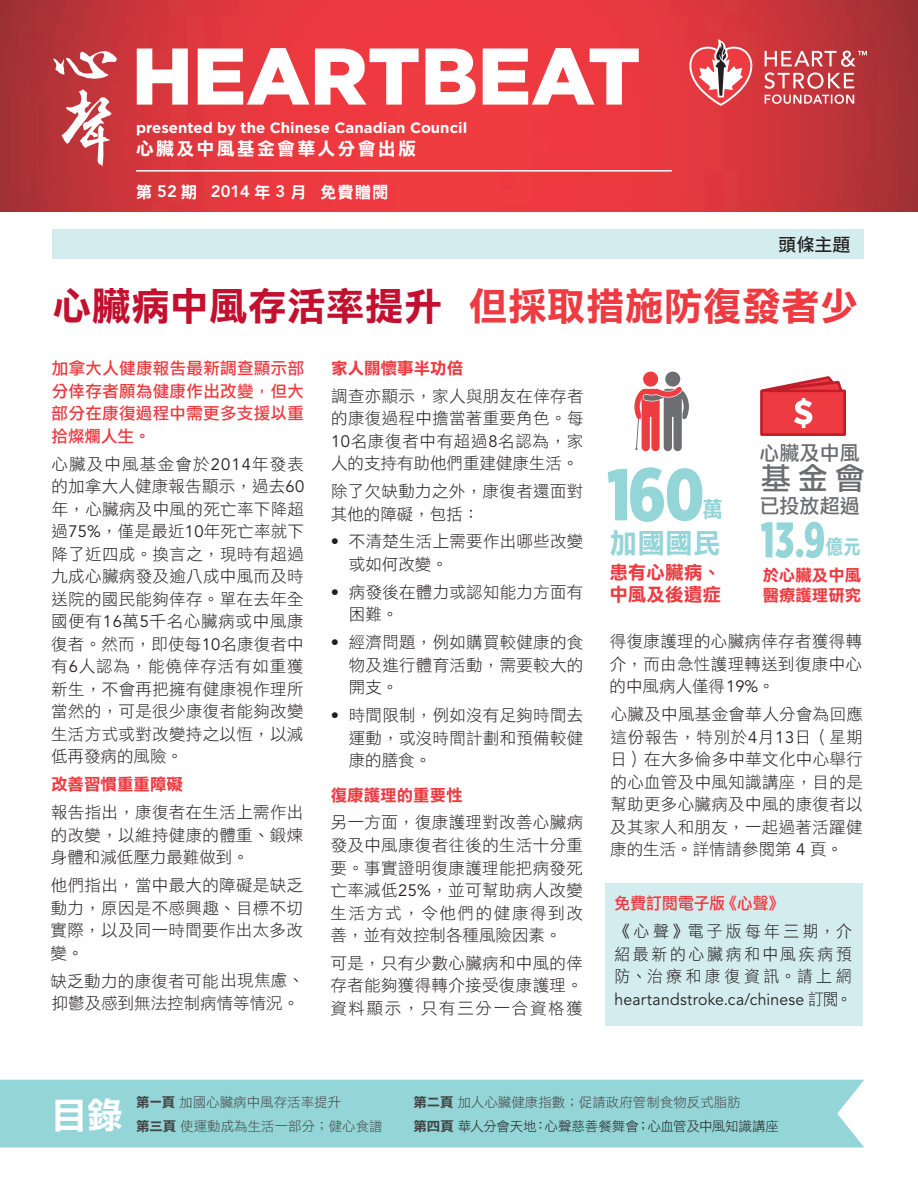
<style>
.page{position:relative;width:918px;height:1188px;background:#fff}
.page>*{position:absolute;margin:0;border:0;box-sizing:border-box;transform-origin:0 0}
.t1{font:900 80.1px "Gotham";color:#fff}
.t2{font:39px "DF Li Hei Std W7";color:#c3102f}
.t3{font:36px "DF Li Hei Std W7";color:#fff}
.t4{font:30.3px "DF Li Hei Std W5";color:#6c6d70}
.t5{font:27.9px "DF Li Hei Std W7";color:#94d5d7}
.t6{font:22.05px "DF Li Hei Std W7";color:#94d5d7;scale:.9 1}
.t7{font:20.55px "DF Li Hei Std W7";color:#94d5d7;scale:.85 1}
.t8{font:20.1px "DF Li Hei Std W5";color:#6c6d70}
.t9{font:18.6px/22.4px "DF Li Hei Std W7";color:#ee3a41}
.t10{font:18px "DF Li Hei Std W7";letter-spacing:.12em;color:#fff}
.t11{font:18px "DF Hei Std W7";color:#231f20}
.t12{font:16.5px/22.5px "DF Li Hei Std W3";letter-spacing:.02em;color:#231f20;text-align:justify}
.t13{font:16.5px/22.5px "DF Li Hei Std W5";letter-spacing:.02em;color:#ee3a41;text-align:justify}
.t14{font:16.5px/22.5px "DF Li Hei Std W3";letter-spacing:.02em;color:#231f20;text-align:justify;scale:.96 1}
.t15{font:16.5px "Avenir LT Std";letter-spacing:.015em;color:#231f20;scale:.96 1}
.t16{font:16.5px "DF Li Hei Std W7";color:#ee3a41}
.t17{font:16.5px "DF Hei Std W9";color:#fff}
.t18{font:16.5px "DF Li Hei Std W5";color:#ee3a41;scale:.96 1}
.t19{font:16.35px/19.6px "DF Li Hei Std W7";color:#ee3a41}
.t20{font:700 15px "Gotham";color:#fff}
.t21{font:13.5px/24px "DF Hei Std W3";color:#454647}
.t22{font:13.5px "DF Hei Std W3";letter-spacing:-.015em;color:#231f20}
.t23{font:13.5px "DF Li Hei Std W3";color:#454647}
.s1{font-family:"Avenir LT Std";font-weight:800}
.s2{color:#ee3a41}
.s3{font-family:"Avenir LT Std"}
.s4{font-family:"DF Li Hei Std W3"}
.s5{font-family:"DF Li Hei Std W7"}
.s6{font-family:"DF Li Hei Std W7";color:#454647}
</style>
<div class="page">
<img style="left:0;top:0;width:918px;height:211px">
<div style="left:53px;top:230px;width:811px;height:29px;background:#d3eced"></div>
<div style="left:0;top:1080px;width:864px;height:68px;background:#94d5d7"></div>
<div style="left:606px;top:884px;width:257px;height:142px;background:#d3eced"></div>
<svg style="left:760px;top:376px;width:86px;height:60px"></svg>
<svg style="left:634px;top:371px;width:55px;height:80px"></svg>
<svg style="left:761px;top:522px;width:32px;height:36px"></svg>
<svg style="left:805px;top:522px;width:19px;height:36px"></svg>
<div style="left:796px;top:549px;width:7px;height:8px;background:#94d5d7;border-radius:50%"></div>
<svg style="left:608px;top:467px;width:94px;height:55px"></svg>
<hr style="left:136px;top:170px;width:536px;height:2px;background:#fff">
<svg style="left:689px;top:39px;width:63px;height:67px"></svg>
<svg style="left:764px;top:51px;width:103px;height:53px;background:#cf6367"></svg>
<svg style="left:53px;top:51px;width:64px;height:28px"></svg>
<svg style="left:62px;top:89px;width:50px;height:77px"></svg>
<h1 class="t1" style="left:132px;top:21px;width:510px">HEARTBEAT</h1>
<p class="t20" style="left:136px;top:119px;width:333px">presented by the Chinese Canadian Council</p>
<p class="t10" style="left:136px;top:139px;width:282px">心臟及中風基金會華人分會出版</p>
<p class="t17" style="left:136px;top:183px;width:254px">第 <span class="s1">52</span> 期 <span class="s1">2014</span> 年 <span class="s1">3</span> 月 免費贈閱</p>
<p class="t11" style="left:778px;top:235px;width:73px">頭條主題</p>
<h2 class="t2" style="left:53px;top:285px;width:807px">心臟病中風存活率提升 <span class="s2">但採取措施防復發者少</span></h2>
<p class="t13" style="left:52px;top:357px;width:254px">加拿大人健康報告最新調查顯示部分倖存者願為健康作出改變，但大部分在康復過程中需更多支援以重拾燦爛人生。</p>
<p class="t12" style="left:51px;top:452px;width:255px">心臟及中風基金會於<span class="s3">2014</span>年發表的加拿大人健康報告顯示，過去<span class="s3">60</span>年，心臟病及中風的死亡率下降超過<span class="s3">75%</span>，僅是最近<span class="s3">10</span>年死亡率就下降了近四成。換言之，現時有超過九成心臟病發及逾八成中風而及時送院的國民能夠倖存。單在去年全國便有<span class="s3">16</span>萬<span class="s3">5</span>千名心臟病或中風康復者。然而，即使每<span class="s3">10</span>名康復者中有<span class="s3">6</span>人認為，能僥倖存活有如重獲新生，不會再把擁有健康視作理所當然的，可是很少康復者能夠改變生活方式或對改變持之以恆，以減低再發病的風險。</p>
<p class="t16" style="left:51px;top:775px;width:134px">改善習慣重重障礙</p>
<p class="t12" style="left:51px;top:801px;width:254px">報告指出，康復者在生活上需作出的改變，以維持健康的體重、鍛煉身體和減低壓力最難做到。</p>
<p class="t12" style="left:51px;top:874px;width:254px">他們指出，當中最大的障礙是缺乏動力，原因是不感興趣、目標不切實際，以及同一時間要作出太多改變。</p>
<p class="t12" style="left:51px;top:969px;width:255px">缺乏動力的康復者可能出現焦慮、抑鬱及感到無法控制病情等情況。</p>
<p class="t16" style="left:331px;top:359px;width:133px">家人關懷事半功倍</p>
<p class="t12" style="left:331px;top:384px;width:254px">調查亦顯示，家人與朋友在倖存者的康復過程中擔當著重要角色。每<span class="s3">10</span>名康復者中有超過<span class="s3">8</span>名認為，家人的支持有助他們重建健康生活。</p>
<p class="t12" style="left:331px;top:480px;width:254px">除了欠缺動力之外，康復者還面對其他的障礙，包括：</p>
<p class="t12" style="left:349px;top:530px;width:236px;text-indent:-18px"><span class="s3">•</span> 不清楚生活上需要作出哪些改變或如何改變。</p>
<p class="t12" style="left:349px;top:580px;width:236px;text-indent:-18px"><span class="s3">•</span> 病發後在體力或認知能力方面有困難。</p>
<p class="t12" style="left:349px;top:631px;width:236px;text-indent:-18px"><span class="s3">•</span> 經濟問題，例如購買較健康的食物及進行體育活動，需要較大的開支。</p>
<p class="t12" style="left:349px;top:704px;width:236px;text-indent:-18px"><span class="s3">•</span> 時間限制，例如沒有足夠時間去運動，或沒時間計劃和預備較健康的膳食。</p>
<p class="t16" style="left:331px;top:786px;width:133px">復康護理的重要性</p>
<p class="t12" style="left:331px;top:811px;width:254px">另一方面，復康護理對改善心臟病發及中風康復者往後的生活十分重要。事實證明復康護理能把病發死亡率減低<span class="s3">25%</span>，並可幫助病人改變生活方式，令他們的健康得到改善，並有效控制各種風險因素。</p>
<p class="t12" style="left:330px;top:951px;width:254px">可是，只有少數心臟病和中風的倖存者能夠獲得轉介接受復康護理。資料顯示，只有三分一合資格獲</p>
<p class="t8" style="left:760px;top:442px;width:102px">心臟及中風</p>
<h3 class="t4" style="left:761px;top:462px;width:106px">基金會</h3>
<p class="t8" style="left:760px;top:495px;width:102px">已投放超過</p>
<p class="t7" style="left:826px;top:536px;width:42px">億元</p>
<h3 class="t6" style="left:703px;top:497px;width:24px">萬</h3>
<h3 class="t5" style="left:610px;top:528px;width:113px">加國國民</h3>
<p class="t9" style="left:609px;top:560px;width:113px">患有心臟病、中風及後遺症</p>
<p class="t19" style="left:763px;top:565px;width:100px">於心臟及中風醫療護理研究</p>
<p class="t12" style="left:610px;top:630px;width:254px">得復康護理的心臟病倖存者獲得轉介，而由急性護理轉送到復康中心的中風病人僅得<span class="s3">19%</span>。</p>
<p class="t12" style="left:610px;top:703px;width:254px">心臟及中風基金會華人分會為回應這份報告，特別於<span class="s3">4</span>月<span class="s3">13</span>日（星期日）在大多倫多中華文化中心舉行的心血管及中風知識講座，目的是幫助更多心臟病及中風的康復者以及其家人和朋友，一起過著活躍健康的生活。詳情請參閱第 <span class="s3">4</span> 頁。</p>
<p class="t18" style="left:615px;top:895px;width:179px">免費訂閱電子版《心聲》</p>
<p class="t14" style="left:615px;top:920px;width:249px">《心聲》電子版每年三期，介紹最新的心臟病和中風疾病預防、治療和康復資訊。請上網</p>
<p class="t15" style="left:615px;top:990px;width:249px">heartandstroke.ca/chinese <span class="s4">訂閱。</span></p>
<h3 class="t3" style="left:51px;top:1095px;width:73px">目錄</h3>
<p class="t21" style="left:136px;top:1090px;width:248px"><span class="s5">第一頁</span>加國心臟病中風存活率提升<br><span class="s5">第三頁</span>使運動成為生活一部分；健心食譜</p>
<p class="t23" style="left:414px;top:1095px;width:329px"><span class="s5">第二頁</span>加人心臟健康指數；促請政府管制食物反式脂肪</p>
<p class="t22" style="left:414px;top:1119px;width:367px"><span class="s6">第四頁</span>華人分會天地：心聲慈善餐舞會；心血管及中風知識講座</p>
</div>
